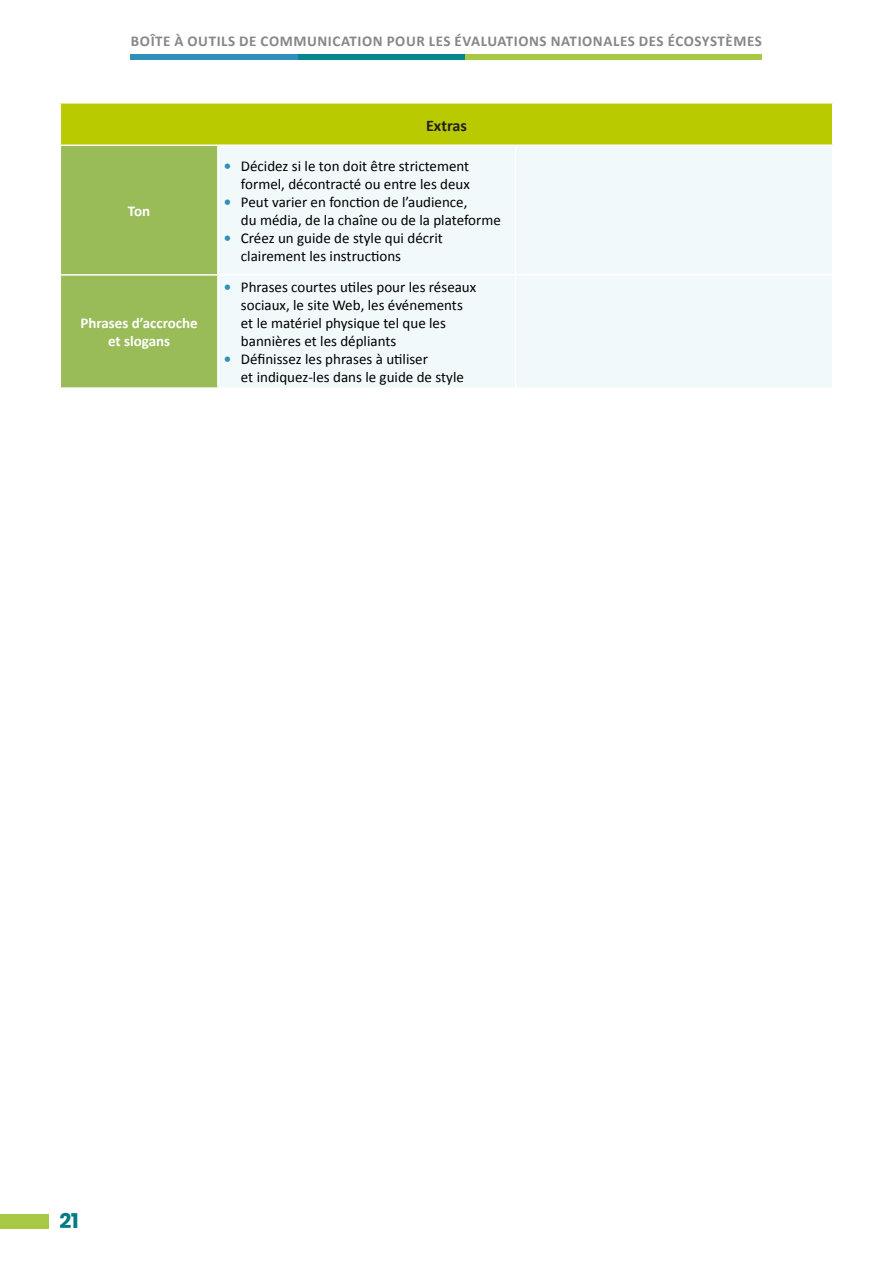
<style>
.page{position:relative;width:893px;height:1263px;background:#fff}
.page>*{position:absolute;margin:0;border:0;box-sizing:border-box;transform-origin:0 0}
.t1{font:700 21px "Poppins";color:#007b83}
.BODY_TABLE{font:700 16.2px "Calibri";color:#241f21}
.t2{font:15px/18px "Calibri";color:#000}
.t3{font:700 15px "Calibri";letter-spacing:.04em;color:#878787}
.BODY_TABLE_02{font:700 15px/18px "Calibri";color:#fff;text-align:center}
.s1{font-weight:700;color:#3090ba}
</style>
<div class="page">
<div style="left:0;top:1214px;width:49px;height:14px;background:#a7c944"></div>
<div style="left:131px;top:55px;width:167px;height:5px;background:#3090ba"></div>
<div style="left:298px;top:55px;width:167px;height:5px;background:#06878b"></div>
<div style="left:465px;top:55px;width:297px;height:5px;background:#a7c944"></div>
<div style="left:60px;top:103px;width:773px;height:42px;background:#b9ca01"></div>
<div style="left:61px;top:146px;width:156px;height:241px;background:#99bc59"></div>
<div style="left:219px;top:146px;width:613px;height:241px;background:#f1f9fb"></div>
<hr style="left:60px;top:104px;width:1px;height:40px;background:#fff">
<hr style="left:832px;top:104px;width:1px;height:40px;background:#fff">
<hr style="left:515px;top:146px;width:1px;height:128px;background:#fff">
<hr style="left:515px;top:276px;width:1px;height:111px;background:#fff">
<hr style="left:60px;top:102px;width:158px;height:2px;background:#fff">
<hr style="left:218px;top:102px;width:298px;height:2px;background:#fff">
<hr style="left:516px;top:102px;width:317px;height:2px;background:#fff">
<hr style="left:60px;top:144px;width:158px;height:2px;background:#fff">
<hr style="left:218px;top:144px;width:298px;height:2px;background:#fff">
<hr style="left:516px;top:144px;width:317px;height:2px;background:#fff">
<hr style="left:60px;top:274px;width:158px;height:2px;background:#fff">
<hr style="left:218px;top:274px;width:298px;height:2px;background:#fff">
<hr style="left:516px;top:274px;width:317px;height:2px;background:#fff">
<p class="t3" style="left:131px;top:31px;width:633px">BOÎTE À OUTILS DE COMMUNICATION POUR LES ÉVALUATIONS NATIONALES DES ÉCOSYSTÈMES</p>
<p class="BODY_TABLE_02" style="left:128px;top:201px;width:24px">Ton</p>
<p class="BODY_TABLE_02" style="left:80px;top:314px;width:119px">Phrases d’accroche et slogans</p>
<p class="BODY_TABLE" style="left:426px;top:114px;width:42px">Extras</p>
<p class="t2" style="left:224px;top:156px;width:248px;text-align:right"><span class="s1">•</span> Décidez si le ton doit être strictement formel, décontracté ou entre les deux</p>
<p class="t2" style="left:241px;top:192px;width:261px;text-indent:-17px"><span class="s1">•</span> Peut varier en fonction de l’audience,<br>du média, de la chaîne ou de la plateforme</p>
<p class="t2" style="left:241px;top:228px;width:203px;text-indent:-17px"><span class="s1">•</span> Créez un guide de style qui décrit clairement les instructions</p>
<p class="t2" style="left:241px;top:277px;width:237px;text-indent:-17px"><span class="s1">•</span> Phrases courtes utiles pour les réseaux sociaux, le site Web, les événements et le matériel physique tel que les bannières et les dépliants</p>
<p class="t2" style="left:241px;top:349px;width:224px;text-indent:-17px"><span class="s1">•</span> Définissez les phrases à utiliser<br>et indiquez-les dans le guide de style</p>
<h1 class="t1" style="left:59px;top:1209px;width:21px">21</h1>
</div>
